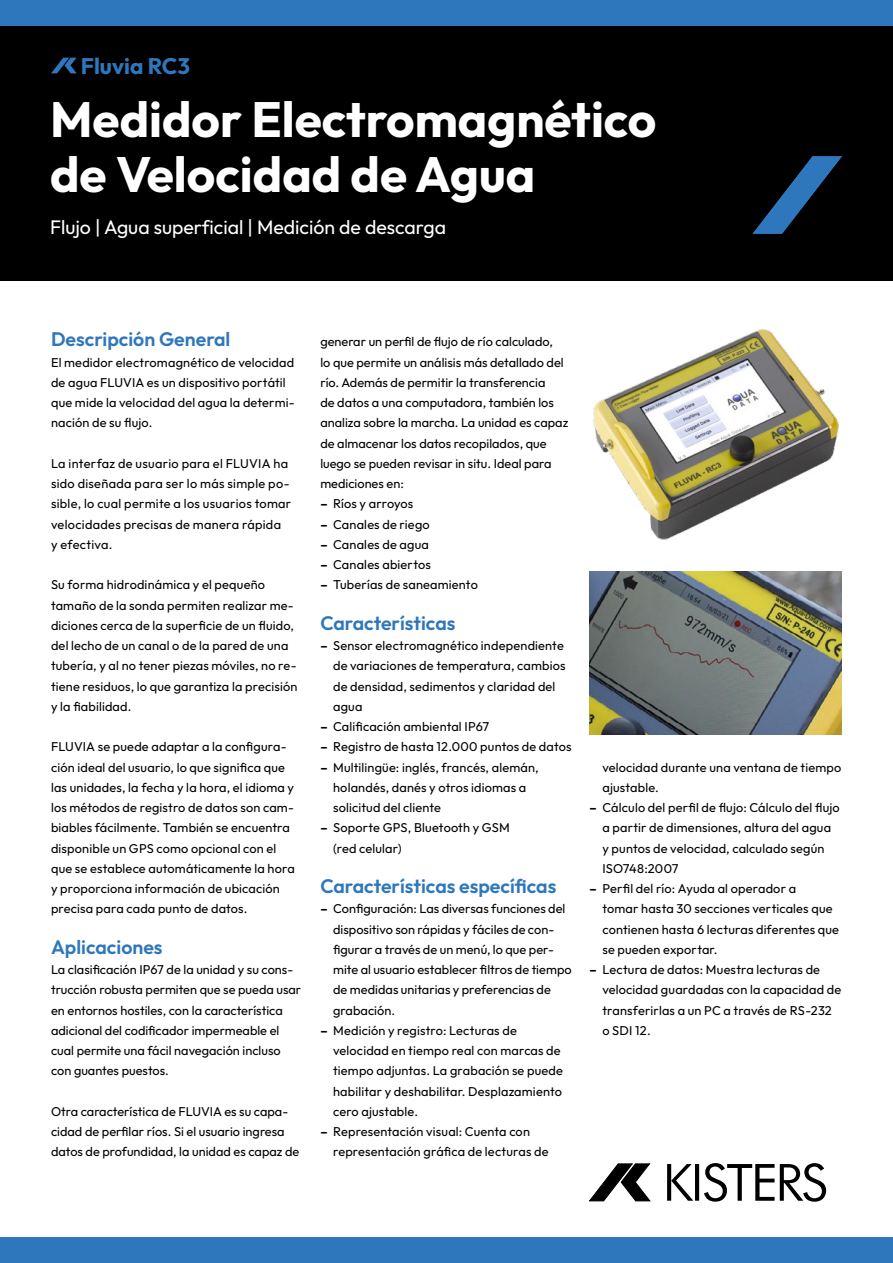
<style>
.page{position:relative;width:893px;height:1263px;background:#fff}
.page>*{position:absolute;margin:0;border:0;box-sizing:border-box;transform-origin:0 0}
.t1{font:700 49.5px/55.5px "Outfit";color:#fff}
.t2{font:700 22.5px "Outfit";color:#2f77bc}
.t3{font:600 19.5px "Outfit";color:#2f77bc}
.t4{font:19.5px "Outfit";color:#fff}
.t5{font:12.75px/20.2px "Outfit";letter-spacing:.01em;color:#000}
.s1{font-weight:700}
</style>
<div class="page">
<div style="left:0;top:26px;width:893px;height:255px;background:#000"></div>
<svg style="left:667px;top:1164px;width:4px;height:37px"></svg>
<svg style="left:671px;top:1164px;width:22px;height:37px"></svg>
<hr style="left:695px;top:1164px;width:4px;height:37px;background:#000">
<svg style="left:704px;top:1163px;width:122px;height:39px"></svg>
<svg style="left:589px;top:1163px;width:61px;height:38px"></svg>
<div style="left:0;top:0;width:893px;height:26px;background:#2f77bc"></div>
<div style="left:0;top:1237px;width:893px;height:26px;background:#2f77bc"></div>
<svg style="left:51px;top:58px;width:26px;height:15px"></svg>
<svg style="left:753px;top:156px;width:89px;height:78px"></svg>
<img style="left:593px;top:329px;width:246px;height:211px">
<img style="left:590px;top:572px;width:252px;height:162px">
<h2 class="t2" style="left:81px;top:53px;width:111px">Fluvia RC3</h2>
<h1 class="t1" style="left:50px;top:91px;width:608px">Medidor Electromagnético de Velocidad de Agua</h1>
<h3 class="t4" style="left:50px;top:216px;width:398px">Flujo | Agua superficial | Medición de descarga</h3>
<h3 class="t3" style="left:51px;top:328px;width:181px">Descripción General</h3>
<p class="t5" style="left:51px;top:352px;width:245px">El medidor electromagnético de velocidad de agua FLUVIA es un dispositivo portátil que mide la velocidad del agua la determi&shy;nación de su flujo.</p>
<p class="t5" style="left:51px;top:453px;width:242px">La interfaz de usuario para el FLUVIA ha sido diseñada para ser lo más simple po&shy;sible, lo cual permite a los usuarios tomar velocidades precisas de manera rápida<br>y efectiva.</p>
<p class="t5" style="left:51px;top:575px;width:248px">Su forma hidrodinámica y el pequeño tamaño de la sonda permiten realizar me&shy;diciones cerca de la superficie de un fluido, del lecho de un canal o de la pared de una tubería, y al no tener piezas móviles, no re&shy;tiene residuos, lo que garantiza la precisión y la fiabilidad.</p>
<p class="t5" style="left:51px;top:737px;width:245px">FLUVIA se puede adaptar a la configura&shy;ción ideal del usuario, lo que significa que las unidades, la fecha y la hora, el idioma y los métodos de registro de datos son cam&shy;biables fácilmente. También se encuentra disponible un GPS como opcional con el que se establece automáticamente la hora y proporciona información de ubicación precisa para cada punto de datos.</p>
<h3 class="t3" style="left:51px;top:936px;width:113px">Aplicaciones</h3>
<p class="t5" style="left:51px;top:959px;width:252px">La clasificación IP67 de la unidad y su cons&shy;trucción robusta permiten que se pueda usar en entornos hostiles, con la característica adicional del codificador impermeable el cual permite una fácil navegación incluso con guantes puestos.</p>
<p class="t5" style="left:51px;top:1101px;width:250px">Otra característica de FLUVIA es su capa&shy;cidad de perfilar ríos. Si el usuario ingresa datos de profundidad, la unidad es capaz de</p>
<p class="t5" style="left:320px;top:332px;width:250px">generar un perfil de flujo de río calculado,<br>lo que permite un análisis más detallado del río. Además de permitir la transferencia<br>de datos a una computadora, también los analiza sobre la marcha. La unidad es capaz de almacenar los datos recopilados, que luego se pueden revisar in situ. Ideal para mediciones en:</p>
<p class="t5" style="left:320px;top:494px;width:95px"><span class="s1">–</span> Ríos y arroyos</p>
<p class="t5" style="left:320px;top:514px;width:111px"><span class="s1">–</span> Canales de riego</p>
<p class="t5" style="left:320px;top:534px;width:110px"><span class="s1">–</span> Canales de agua</p>
<p class="t5" style="left:320px;top:554px;width:112px"><span class="s1">–</span> Canales abiertos</p>
<p class="t5" style="left:320px;top:575px;width:159px"><span class="s1">–</span> Tuberías de saneamiento</p>
<h3 class="t3" style="left:320px;top:612px;width:137px">Características</h3>
<p class="t5" style="left:333px;top:635px;width:234px;text-indent:-13px"><span class="s1">–</span> Sensor electromagnético independiente de variaciones de temperatura, cambios de densidad, sedimentos y claridad del agua</p>
<p class="t5" style="left:320px;top:716px;width:170px"><span class="s1">–</span> Calificación ambiental IP67</p>
<p class="t5" style="left:320px;top:737px;width:253px"><span class="s1">–</span> Registro de hasta 12.000 puntos de datos</p>
<p class="t5" style="left:333px;top:757px;width:207px;text-indent:-13px"><span class="s1">–</span> Multilingüe: inglés, francés, alemán, holandés, danés y otros idiomas a solicitud del cliente</p>
<p class="t5" style="left:333px;top:818px;width:178px;text-indent:-13px"><span class="s1">–</span> Soporte GPS, Bluetooth y GSM (red celular)</p>
<h3 class="t3" style="left:320px;top:875px;width:238px">Características específicas</h3>
<p class="t5" style="left:333px;top:899px;width:240px;text-indent:-13px"><span class="s1">–</span> Configuración: Las diversas funciones del dispositivo son rápidas y fáciles de con&shy;figurar a través de un menú, lo que per&shy;mite al usuario establecer filtros de tiempo de medidas unitarias y preferencias de grabación.</p>
<p class="t5" style="left:333px;top:1020px;width:231px;text-indent:-13px"><span class="s1">–</span> Medición y registro: Lecturas de velocidad en tiempo real con marcas de tiempo adjuntas. La grabación se puede habilitar y deshabilitar. Desplazamiento cero ajustable.</p>
<p class="t5" style="left:333px;top:1121px;width:217px;text-indent:-13px"><span class="s1">–</span> Representación visual: Cuenta con representación gráfica de lecturas de</p>
<p class="t5" style="left:602px;top:757px;width:240px">velocidad durante una ventana de tiempo ajustable.</p>
<p class="t5" style="left:602px;top:797px;width:239px;text-indent:-13px"><span class="s1">–</span> Cálculo del perfil de flujo: Cálculo del flujo a partir de dimensiones, altura del agua y puntos de velocidad, calculado según ISO748:2007</p>
<p class="t5" style="left:602px;top:878px;width:238px;text-indent:-13px"><span class="s1">–</span> Perfil del río: Ayuda al operador a<br>tomar hasta 30 secciones verticales que contienen hasta 6 lecturas diferentes que se pueden exportar.</p>
<p class="t5" style="left:602px;top:959px;width:240px;text-indent:-13px"><span class="s1">–</span> Lectura de datos: Muestra lecturas de velocidad guardadas con la capacidad de transferirlas a un PC a través de RS-232 o SDI 12.</p>
</div>
